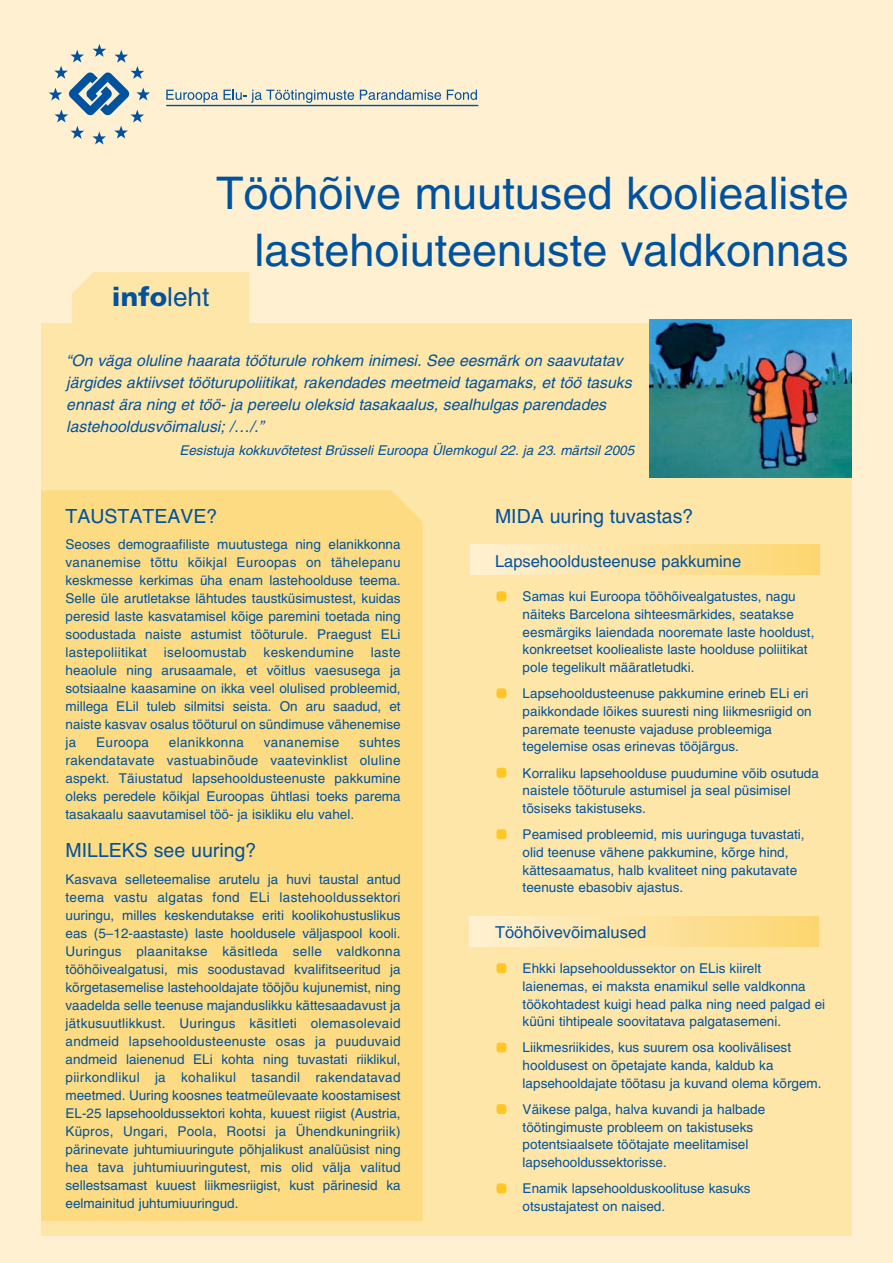
<style>
.page{position:relative;width:893px;height:1263px;background:#fff}
.page>*{position:absolute;margin:0;border:0;box-sizing:border-box;transform-origin:0 0}
.t1{font:45px/57px "Peace CE";color:#00529f;text-align:right}
.t2{font:900 26.1px "Frutiger";color:#00529f}
.t3{font:19.5px "Peace CE";color:#00529f}
.t4{font:16.5px "Peace CE";color:#00529f}
.t5{font:italic 15.75px/21.8px "Peace CE";color:#00529f}
.t6{font:13.5px/18px "Peace CE";color:#00529f}
.t7{font:italic 13.5px "Peace CE";color:#00529f}
.t8{font:13.5px "Peace CE";letter-spacing:.02em;color:#00529f}
.s1{font-family:"Peace CE";font-weight:400}
</style>
<div class="page">
<div style="left:0;top:0;width:892px;height:1263px;background:#fef0d1"></div>
<div style="left:42px;top:323px;width:809px;height:912px;background:#fee6a9"></div>
<svg style="left:49px;top:44px;width:101px;height:100px"></svg>
<hr style="left:166px;top:105px;width:312px;height:1px;background:#00529f">
<svg style="left:166px;top:90px;width:188px;height:13px"></svg>
<svg style="left:360px;top:90px;width:81px;height:10px"></svg>
<svg style="left:447px;top:90px;width:30px;height:10px"></svg>
<div style="left:72px;top:272px;width:177px;height:51px;background:#fee6a9"></div>
<div style="left:42px;top:490px;width:380px;height:731px;background:#fddb82"></div>
<div style="left:470px;top:545px;width:349px;height:29px;background:linear-gradient(to right,#fff0d1,#fcd66f)"></div>
<div style="left:470px;top:917px;width:348px;height:29px;background:linear-gradient(to right,#fff0d0,#fcd670)"></div>
<div style="left:496px;top:1183px;width:10px;height:10px;background:#ffc624;border-radius:3px"></div>
<div style="left:496px;top:1104px;width:10px;height:10px;background:#ffc624;border-radius:3px"></div>
<div style="left:496px;top:1043px;width:10px;height:9px;background:#ffc624;border-radius:3px"></div>
<div style="left:496px;top:963px;width:10px;height:10px;background:#ffc624;border-radius:3px"></div>
<div style="left:496px;top:829px;width:10px;height:10px;background:#ffc624;border-radius:3px"></div>
<div style="left:496px;top:768px;width:10px;height:10px;background:#ffc624;border-radius:3px"></div>
<div style="left:496px;top:688px;width:10px;height:10px;background:#ffc624;border-radius:3px"></div>
<div style="left:496px;top:591px;width:10px;height:10px;background:#ffc624;border-radius:3px"></div>
<img style="left:649px;top:319px;width:202px;height:158px">
<h1 class="t1" style="left:216px;top:168px;width:634px">Tööhõive muutused kooliealiste lastehoiuteenuste valdkonnas</h1>
<h2 class="t2" style="left:112px;top:286px;width:99px">info<span class="s1">leht</span></h2>
<p class="t5" style="left:66px;top:351px;width:566px">“On väga oluline haarata tööturule rohkem inimesi. See eesmärk on saavutatav järgides aktiivset tööturupoliitikat, rakendades meetmeid tagamaks, et töö tasuks ennast ära ning et töö- ja pereelu oleksid tasakaalus, sealhulgas parendades lastehooldusvõimalusi; /…/.”</p>
<p class="t7" style="left:179px;top:445px;width:456px">Eesistuja kokkuvõtetest Brüsseli Euroopa Ülemkogul 22. ja 23. märtsil 2005</p>
<h3 class="t3" style="left:66px;top:508px;width:153px">TAUSTATEAVE?</h3>
<p class="t6" style="left:66px;top:536px;width:336px;text-align:justify">Seoses demograafiliste muutustega ning elanikkonna vananemise tõttu kõikjal Euroopas on tähelepanu keskmesse kerkimas üha enam lastehoolduse teema.<br>Selle üle arutletakse lähtudes taustküsimustest, kuidas peresid laste kasvatamisel kõige paremini toetada ning soodustada naiste astumist tööturule. Praegust ELi lastepoliitikat iseloomustab keskendumine laste heaolule ning arusaamale, et võitlus vaesusega ja sotsiaalne kaasamine on ikka veel olulised probleemid, millega ELil tuleb silmitsi seista. On aru saadud, et naiste kasvav osalus tööturul on sündimuse vähenemise ja</p>
<p class="t6" style="left:66px;top:734px;width:336px;text-align:justify;text-indent:294px">suhtes rakendatavate vastuabinõude vaatevinklist oluline aspekt. Täiustatud lapsehooldusteenuste pakkumine oleks peredele kõikjal Euroopas ühtlasi toeks parema tasakaalu saavutamisel töö- ja isikliku elu vahel.</p>
<h3 class="t3" style="left:66px;top:842px;width:192px">MILLEKS see uuring?</h3>
<p class="t6" style="left:66px;top:871px;width:336px;text-align:justify">Kasvava selleteemalise arutelu ja huvi taustal antud teema vastu algatas fond ELi lastehooldussektori uuringu, milles keskendutakse eriti koolikohustuslikus eas (5–12-aastaste) laste hooldusele väljaspool kooli.<br>Uuringus plaanitakse käsitleda selle valdkonna tööhõivealgatusi, mis soodustavad kvalifitseeritud ja kõrgetasemelise lastehooldajate tööjõu kujunemist, ning vaadelda selle teenuse majanduslikku kättesaadavust ja jätkusuutlikkust. Uuringus käsitleti olemasolevaid andmeid lapsehooldusteenuste osas ja puuduvaid andmeid laienenud ELi kohta ning tuvastati riiklikul, piirkondlikul ja kohalikul tasandil rakendatavad meetmed. Uuring koosnes teatmeülevaate koostamisest EL-25 lapsehooldussektori kohta, kuuest riigist (Austria, Küpros, Ungari, Poola, Rootsi ja Ühendkuningriik) pärinevate juhtumiuuringute põhjalikust analüüsist ning hea tava juhtumiuuringutest, mis olid välja valitud sellestsamast kuuest liikmesriigist, kust pärinesid ka eelmainitud juhtumiuuringud.</p>
<p class="t8" style="left:96px;top:737px;width:54px">Euroopa</p>
<p class="t8" style="left:169px;top:737px;width:77px">elanikkonna</p>
<p class="t8" style="left:264px;top:737px;width:77px">vananemise</p>
<h3 class="t3" style="left:495px;top:508px;width:200px">MIDA uuring tuvastas?</h3>
<p class="t4" style="left:495px;top:554px;width:248px">Lapsehooldusteenuse pakkumine</p>
<p class="t6" style="left:522px;top:589px;width:293px">Samas kui Euroopa tööhõivealgatustes, nagu näiteks Barcelona sihteesmärkides, seatakse eesmärgiks laiendada nooremate laste hooldust, konkreetset kooliealiste laste hoolduse poliitikat pole tegelikult määratletudki.</p>
<p class="t6" style="left:522px;top:686px;width:290px">Lapsehooldusteenuse pakkumine erineb ELi eri paikkondade lõikes suuresti ning liikmesriigid on paremate teenuste vajaduse probleemiga tegelemise osas erinevas tööjärgus.</p>
<p class="t6" style="left:522px;top:765px;width:298px">Korraliku lapsehoolduse puudumine võib osutuda naistele tööturule astumisel ja seal püsimisel tõsiseks takistuseks.</p>
<p class="t6" style="left:522px;top:827px;width:283px">Peamised probleemid, mis uuringuga tuvastati, olid teenuse vähene pakkumine, kõrge hind, kättesaamatus, halb kvaliteet ning pakutavate teenuste ebasobiv ajastus.</p>
<p class="t4" style="left:495px;top:926px;width:153px">Tööhõivevõimalused</p>
<p class="t6" style="left:522px;top:961px;width:304px">Ehkki lapsehooldussektor on ELis kiirelt laienemas, ei maksta enamikul selle valdkonna töökohtadest kuigi head palka ning need palgad ei küüni tihtipeale soovitatava palgatasemeni.</p>
<p class="t6" style="left:522px;top:1040px;width:300px">Liikmesriikides, kus suurem osa koolivälisest hooldusest on õpetajate kanda, kaldub ka lapsehooldajate töötasu ja kuvand olema kõrgem.</p>
<p class="t6" style="left:522px;top:1102px;width:244px">Väikese palga, halva kuvandi ja halbade töötingimuste probleem on takistuseks potentsiaalsete töötajate meelitamisel lapsehooldussektorisse.</p>
<p class="t6" style="left:522px;top:1181px;width:229px">Enamik lapsehoolduskoolituse kasuks otsustajatest on naised.</p>
</div>
